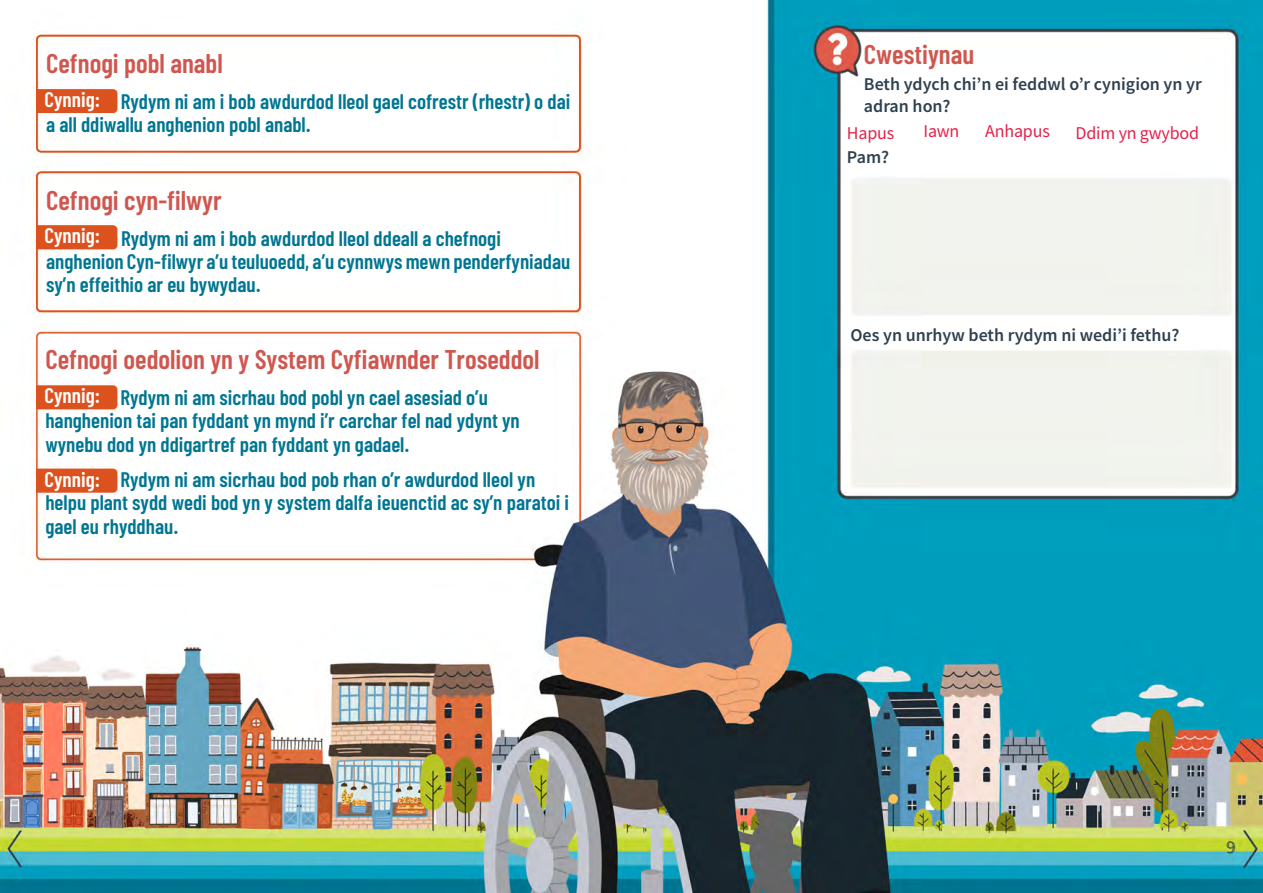
<style>
.page{position:relative;width:1263px;height:893px;background:#fff}
.page>*{position:absolute;margin:0;border:0;box-sizing:border-box;transform-origin:0 0}
.heading_3{font:600 27px "Barlow Condensed";color:#cf574f}
.t1{font:600 21px/23.1px "Barlow Condensed";color:#007691}
.t2{font:600 21px "Barlow Condensed";color:#fff}
.t3{font:600 18px/21.6px "Source Sans Pro";color:#2e404f}
.t4{font:18px "Source Sans Pro";letter-spacing:-.01em;color:#e3214a}
.t5{font:300 18px "Source Sans Pro";color:#2e404f}
</style>
<div class="page">
<img style="left:0;top:0;width:1263px;height:893px">
<div style="left:36px;top:171px;width:544px;height:141px;border:2px solid #db521f;border-radius:4px"></div>
<div style="left:36px;top:35px;width:544px;height:117px;border:2px solid #db521f;border-radius:4px"></div>
<div style="left:36px;top:89px;width:81px;height:24px;background:#db521f"></div>
<div style="left:36px;top:225px;width:81px;height:24px;background:#db521f"></div>
<div style="left:36px;top:385px;width:81px;height:24px;background:#db521f"></div>
<div style="left:36px;top:469px;width:81px;height:23px;background:#db521f"></div>
<p class="heading_3" style="left:46px;top:47px;width:178px">Cefnogi pobl anabl</p>
<p class="t1" style="left:46px;top:90px;width:526px;text-indent:75px">Rydym ni am i bob awdurdod lleol gael cofrestr (rhestr) o dai a all ddiwallu anghenion pobl anabl.</p>
<p class="t2" style="left:45px;top:87px;width:57px">Cynnig:</p>
<p class="heading_3" style="left:46px;top:183px;width:177px">Cefnogi cyn-filwyr</p>
<p class="t1" style="left:46px;top:226px;width:526px;text-indent:75px">Rydym ni am i bob awdurdod lleol ddeall a chefnogi anghenion Cyn-filwyr a’u teuluoedd, a’u cynnwys mewn penderfyniadau sy’n effeithio ar eu bywydau.</p>
<p class="t2" style="left:45px;top:223px;width:57px">Cynnig:</p>
<p class="heading_3" style="left:45px;top:343px;width:496px">Cefnogi oedolion yn y System Cyfiawnder Troseddol</p>
<p class="t1" style="left:45px;top:386px;width:476px;text-indent:75px">Rydym ni am sicrhau bod pobl yn cael asesiad o’u hanghenion tai pan fyddant yn mynd i’r carchar fel nad ydynt yn wynebu dod yn ddigartref pan fyddant yn gadael.</p>
<p class="t1" style="left:45px;top:468px;width:525px;text-indent:75px">Rydym ni am sicrhau bod pob rhan o’r awdurdod lleol yn helpu plant sydd wedi bod yn y system dalfa ieuenctid ac sy’n paratoi i gael eu rhyddhau.</p>
<p class="t2" style="left:45px;top:383px;width:57px">Cynnig:</p>
<p class="t2" style="left:45px;top:466px;width:57px">Cynnig:</p>
<p class="heading_3" style="left:864px;top:38px;width:112px">Cwestiynau</p>
<p class="t3" style="left:864px;top:73px;width:339px">Beth ydych chi’n ei feddwl o’r cynigion yn yr adran hon?</p>
<p class="t4" style="left:847px;top:122px;width:49px">Hapus</p>
<p class="t4" style="left:923px;top:120px;width:38px">Iawn</p>
<p class="t4" style="left:985px;top:120px;width:66px">Anhapus</p>
<p class="t4" style="left:1075px;top:122px;width:125px">Ddim yn gwybod</p>
<p class="t3" style="left:847px;top:146px;width:44px">Pam?</p>
<p class="t3" style="left:850px;top:324px;width:330px">Oes yn unrhyw beth rydym ni wedi’i fethu?</p>
<p class="t5" style="left:1226px;top:836px;width:10px">9</p>
</div>
